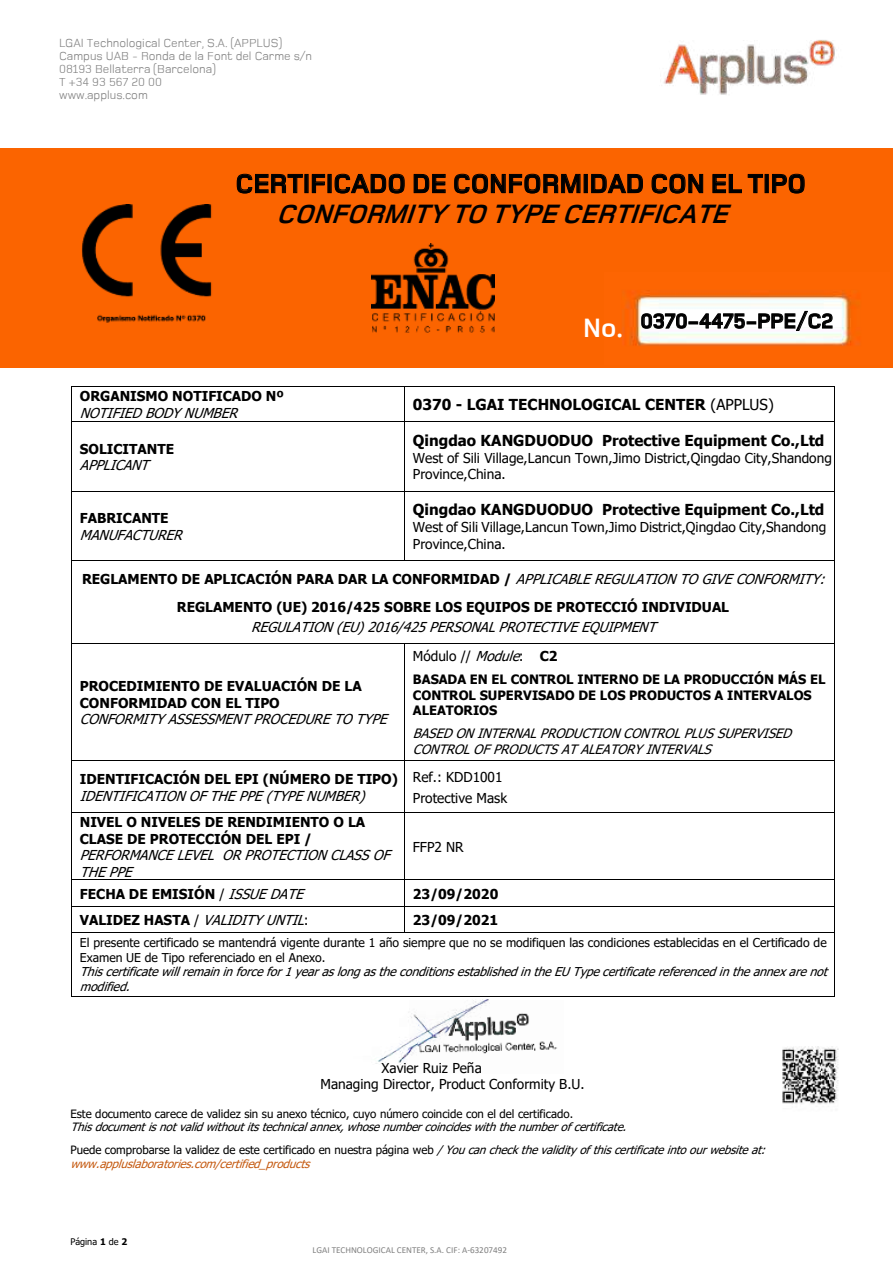
<style>
.page{position:relative;width:893px;height:1263px;background:#fff}
.page>*{position:absolute;margin:0;border:0;box-sizing:border-box;transform-origin:0 0}
.t1{font:700 27.3px "Foundry Monoline";color:#000}
.t2{font:italic 700 27.3px "Foundry Monoline";color:#000}
.t3{font:700 27.3px "Foundry Monoline";color:#fff}
.t4{font:700 21.3px "Foundry Monoline";color:#000}
.t5{font:700 15.15px "Tahoma";color:#000}
.t6{font:700 13.65px/28.2px "Tahoma";color:#000}
.t7{font:13.65px/16.4px "Tahoma";color:#000}
.t8{font:italic 13.65px/16.5px "Tahoma";color:#000}
.t9{font:700 12.9px/15.6px "Tahoma";color:#000}
.t10{font:italic 12.9px/15.5px "Tahoma";color:#000}
.t11{font:12.15px/14.7px "Tahoma";letter-spacing:-.005em;color:#000}
.t12{font:italic 12.15px/14.9px "Tahoma";color:#000}
.t13{font:12.15px/13.2px "Foundry Monoline";color:#7f7f7f}
.t14{font:italic 11.4px/23px "Tahoma";color:#000}
.t15{font:11.4px "Tahoma";color:#000}
.t16{font:italic 11.4px "Tahoma";color:#c55a11}
.t17{font:9.15px "Calibri";color:#7f7f7f}
.t18{font:9.15px "Tahoma";letter-spacing:.005em;color:#000}
.s1{font-weight:400}
.s2{font-weight:400;font-style:italic}
.s3{font-style:italic}
.s4{font-weight:700}
.s5{font-weight:700;font-style:normal}
.s6{font-style:normal}
</style>
<div class="page">
<hr style="left:72px;top:386px;width:332px;height:1px;background:#000">
<hr style="left:405px;top:386px;width:430px;height:1px;background:#000">
<hr style="left:71px;top:387px;width:1px;height:34px;background:#000">
<hr style="left:404px;top:387px;width:1px;height:34px;background:#000">
<hr style="left:835px;top:387px;width:1px;height:34px;background:#000">
<hr style="left:72px;top:421px;width:332px;height:1px;background:#000">
<hr style="left:405px;top:421px;width:430px;height:1px;background:#000">
<hr style="left:71px;top:422px;width:1px;height:69px;background:#000">
<hr style="left:404px;top:422px;width:1px;height:69px;background:#000">
<hr style="left:835px;top:422px;width:1px;height:69px;background:#000">
<hr style="left:72px;top:491px;width:332px;height:1px;background:#000">
<hr style="left:405px;top:491px;width:430px;height:1px;background:#000">
<hr style="left:71px;top:491px;width:1px;height:69px;background:#000">
<hr style="left:404px;top:491px;width:1px;height:69px;background:#000">
<hr style="left:835px;top:491px;width:1px;height:69px;background:#000">
<hr style="left:72px;top:560px;width:332px;height:1px;background:#000">
<hr style="left:405px;top:560px;width:430px;height:1px;background:#000">
<svg style="left:71px;top:560px;width:1px;height:26px"></svg>
<hr style="left:71px;top:586px;width:1px;height:57px;background:#000">
<hr style="left:835px;top:586px;width:1px;height:57px;background:#000">
<hr style="left:72px;top:643px;width:332px;height:1px;background:#000">
<hr style="left:405px;top:643px;width:430px;height:1px;background:#000">
<hr style="left:71px;top:644px;width:1px;height:116px;background:#000">
<hr style="left:404px;top:644px;width:1px;height:116px;background:#000">
<hr style="left:835px;top:644px;width:1px;height:116px;background:#000">
<hr style="left:72px;top:760px;width:332px;height:1px;background:#000">
<hr style="left:405px;top:760px;width:430px;height:1px;background:#000">
<hr style="left:71px;top:761px;width:1px;height:52px;background:#000">
<hr style="left:404px;top:761px;width:1px;height:52px;background:#000">
<hr style="left:835px;top:761px;width:1px;height:52px;background:#000">
<hr style="left:72px;top:813px;width:332px;height:1px;background:#000">
<hr style="left:405px;top:813px;width:430px;height:1px;background:#000">
<hr style="left:71px;top:813px;width:1px;height:66px;background:#000">
<hr style="left:404px;top:813px;width:1px;height:66px;background:#000">
<hr style="left:835px;top:813px;width:1px;height:66px;background:#000">
<hr style="left:72px;top:879px;width:332px;height:1px;background:#000">
<hr style="left:405px;top:879px;width:430px;height:1px;background:#000">
<hr style="left:72px;top:906px;width:332px;height:1px;background:#000">
<hr style="left:405px;top:906px;width:430px;height:1px;background:#000">
<svg style="left:71px;top:879px;width:1px;height:54px"></svg>
<hr style="left:72px;top:932px;width:332px;height:1px;background:#000">
<svg style="left:404px;top:879px;width:1px;height:54px"></svg>
<hr style="left:405px;top:932px;width:430px;height:1px;background:#000">
<hr style="left:71px;top:933px;width:1px;height:63px;background:#000">
<hr style="left:72px;top:996px;width:763px;height:1px;background:#000">
<hr style="left:835px;top:933px;width:1px;height:63px;background:#000">
<div style="left:0;top:148px;width:893px;height:220px;background:#fb6400"></div>
<img style="left:623px;top:290px;width:237px;height:57px">
<img style="left:663px;top:40px;width:172px;height:55px">
<img style="left:640px;top:309px;width:212px;height:26px">
<svg style="left:641px;top:311px;width:192px;height:20px;background:#bfbfbf"></svg>
<img style="left:622px;top:313px;width:15px;height:34px">
<img style="left:81px;top:204px;width:131px;height:119px">
<img style="left:372px;top:243px;width:122px;height:90px">
<svg style="left:236px;top:173px;width:67px;height:21px"></svg>
<svg style="left:312px;top:174px;width:13px;height:19px"></svg>
<svg style="left:334px;top:173px;width:71px;height:21px"></svg>
<svg style="left:413px;top:174px;width:33px;height:19px"></svg>
<svg style="left:454px;top:173px;width:127px;height:21px"></svg>
<div style="left:584px;top:174px;width:4px;height:19px;border:1px solid #000"></div>
<svg style="left:591px;top:173px;width:52px;height:20px"></svg>
<svg style="left:651px;top:173px;width:52px;height:21px"></svg>
<svg style="left:712px;top:174px;width:51px;height:19px"></svg>
<div style="left:765px;top:174px;width:4px;height:19px;border:1px solid #000"></div>
<svg style="left:772px;top:173px;width:33px;height:21px"></svg>
<img style="left:782px;top:1046px;width:57px;height:58px">
<img style="left:498px;top:1013px;width:59px;height:38px">
<img style="left:376px;top:1000px;width:122px;height:65px">
<p class="t13" style="left:59px;top:36px;width:255px">LGAI Technological Center, S.A. (APPLUS)<br>Campus UAB - Ronda de la Font del Carme s/n<br>08193 Bellaterra (Barcelona)<br>T +34 93 567 20 00<br>www.applus.com</p>
<h1 class="t1" style="left:236px;top:169px;width:572px">CERTIFICADO DE CONFORMIDAD CON EL TIPO</h1>
<h1 class="t2" style="left:276px;top:199px;width:462px">CONFORMITYTO TYPECERTIFICATE</h1>
<h1 class="t3" style="left:583px;top:313px;width:41px">No.</h1>
<h2 class="t4" style="left:641px;top:310px;width:194px">0370-4475-PPE/C2</h2>
<p class="t6" style="left:80px;top:383px;width:206px">ORGANISMO NOTIFICADO Nº</p>
<p class="t8" style="left:80px;top:405px;width:165px">NOTIFIEDBODYNUMBER</p>
<p class="t5" style="left:413px;top:394px;width:362px">0370 - LGAI TECHNOLOGICAL CENTER <span class="s1">(APPLUS)</span></p>
<p class="t6" style="left:80px;top:435px;width:96px">SOLICITANTE</p>
<p class="t8" style="left:80px;top:457px;width:77px">APPLICANT</p>
<p class="t5" style="left:413px;top:430px;width:413px">Qingdao KANGDUODUO Protective Equipment Co.,Ltd</p>
<p class="t7" style="left:413px;top:450px;width:421px">West of Sili Village,Lancun Town,Jimo District,Qingdao City,Shandong<br>Province,China.</p>
<p class="t5" style="left:413px;top:499px;width:413px">Qingdao KANGDUODUO Protective Equipment Co.,Ltd</p>
<p class="t7" style="left:413px;top:520px;width:415px">West of Sili Village,Lancun Town,Jimo District,Qingdao City,Shandong<br>Province,China.</p>
<p class="t6" style="left:82px;top:565px;width:750px;text-align:center">REGLAMENTO DE APLICACIÓN PARA DAR LA CONFORMIDAD / <span class="s2">APPLICABLEREGULATIONTOGIVECONFORMITY:<br></span>REGLAMENTO (UE) 2016/425 SOBRE LOS EQUIPOS DE PROTECCIÓ INDIVIDUAL</p>
<p class="t8" style="left:251px;top:619px;width:413px">REGULATION(EU)2016/425 PERSONALPROTECTIVEEQUIPMENT</p>
<p class="t6" style="left:80px;top:505px;width:90px">FABRICANTE</p>
<p class="t8" style="left:80px;top:527px;width:110px">MANUFACTURER</p>
<p class="t6" style="left:80px;top:678px;width:283px;line-height:16.6px">PROCEDIMIENTO DE EVALUACIÓN DE LA<br>CONFORMIDAD CON EL TIPO</p>
<p class="t8" style="left:80px;top:712px;width:315px">CONFORMITYASSESSMENTPROCEDURETOTYPE</p>
<p class="t6" style="left:80px;top:766px;width:320px">IDENTIFICACIÓN DEL EPI (NÚMERO DE TIPO)</p>
<p class="t8" style="left:80px;top:788px;width:293px">IDENTIFICATIONOFTHEPPE(TYPENUMBER)</p>
<p class="t6" style="left:80px;top:814px;width:287px;line-height:16.5px">NIVEL O NIVELES DE RENDIMIENTO O LA<br>CLASE DE PROTECCIÓN DEL EPI /</p>
<p class="t8" style="left:80px;top:848px;width:318px">PERFORMANCELEVEL ORPROTECTIONCLASSOF<br>THEPPE</p>
<p class="t7" style="left:413px;top:649px;width:146px">Módulo // <span class="s3">Module</span>: <span class="s4">C2</span></p>
<p class="t9" style="left:413px;top:672px;width:414px">BASADA EN EL CONTROL INTERNO DE LA PRODUCCIÓN MÁS EL<br>CONTROL SUPERVISADO DE LOS PRODUCTOS A INTERVALOS<br>ALEATORIOS</p>
<p class="t10" style="left:413px;top:727px;width:386px">BASEDONINTERNALPRODUCTIONCONTROLPLUSSUPERVISED<br>CONTROLOFPRODUCTSATALEATORYINTERVALS</p>
<p class="t7" style="left:413px;top:767px;width:96px;line-height:21.3px">Ref.: KDD1001<br>Protective Mask</p>
<p class="t7" style="left:413px;top:839px;width:52px">FFP2 NR</p>
<p class="t6" style="left:80px;top:880px;width:231px">FECHA DE EMISIÓN <span class="s1">/</span> <span class="s2">ISSUEDATE</span></p>
<p class="t6" style="left:413px;top:880px;width:87px">23/09/2020</p>
<p class="t8" style="left:80px;top:913px;width:232px"><span class="s5">V A L I D E Z H A S T A</span> <span class="s6">/</span> VALIDITYUNTIL<span class="s6">:</span></p>
<p class="t6" style="left:413px;top:907px;width:87px">23/09/2021</p>
<p class="t11" style="left:80px;top:936px;width:748px">El presente certificado se mantendrá vigente durante 1 año siempre que no se modifiquen las condiciones establecidas en el Certificado de<br>Examen UE de Tipo referenciado en el Anexo.</p>
<p class="t12" style="left:80px;top:965px;width:754px">Thiscertificatewillremaininforcefor1yearaslongastheconditionsestablishedintheEUTypecertificatereferencedintheannexarenot modified.</p>
<p class="t7" style="left:321px;top:1060px;width:266px;text-indent:61px">Xavier Ruiz Peña<br>Managing Director, Product Conformity B.U.</p>
<p class="t15" style="left:70px;top:1106px;width:504px">Este documento carece de validez sin su anexo técnico, cuyo número coincide con el del certificado.</p>
<p class="t14" style="left:70px;top:1116px;width:702px">Thisdocumentisnotvalidwithoutitstechnical annex,whosenumbercoincideswiththenumberofcertificate.<br><span class="s6">Puede comprobarse la validez de este certificado en nuestra página web</span> /Youcancheckthevalidityofthiscertificateintoourwebsiteat:</p>
<p class="t16" style="left:70px;top:1156px;width:246px">www.appluslaboratories.com/certified_products</p>
<p class="t18" style="left:70px;top:1235px;width:58px">Página <span class="s4">1</span> de <span class="s4">2</span></p>
<p class="t17" style="left:313px;top:1243px;width:196px">LGAI TECHNOLOGICAL CENTER, S.A. CIF: A-63207492</p>
</div>
